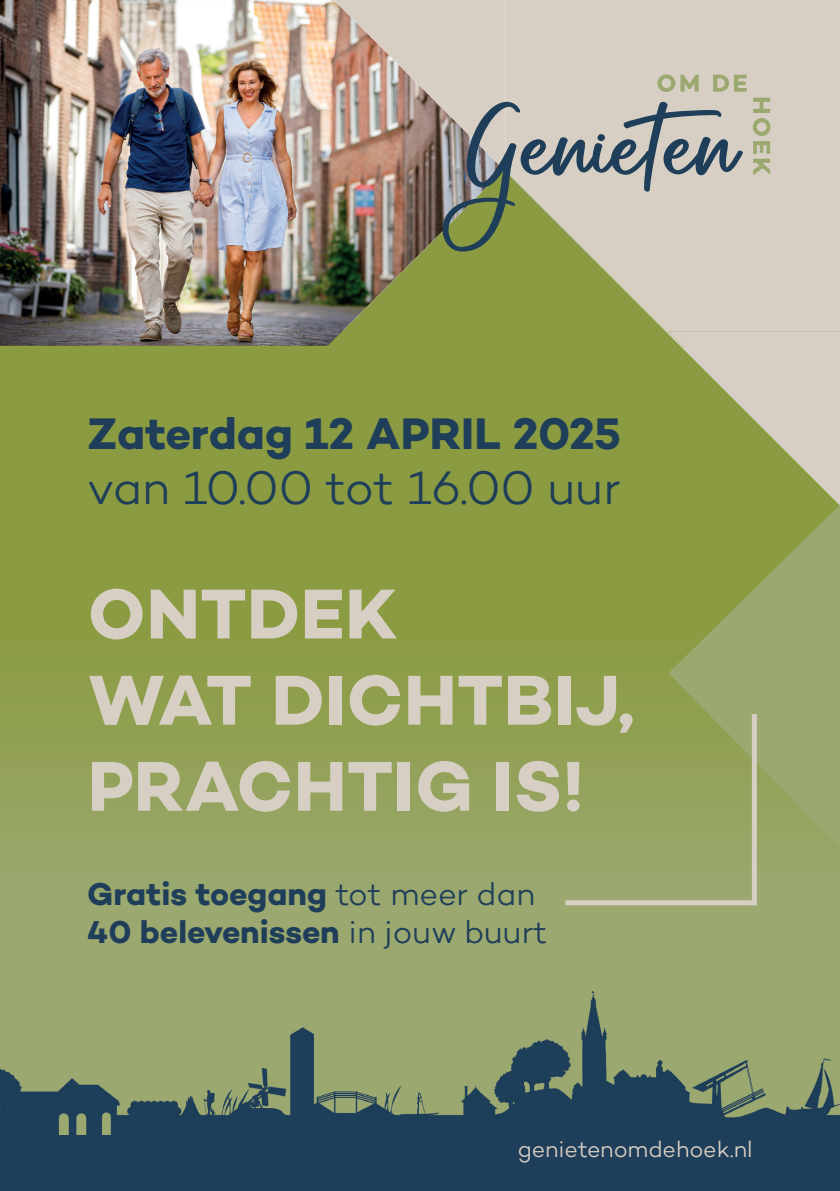
<style>
.page{position:relative;width:840px;height:1191px;background:#fff}
.page>*{position:absolute;margin:0;border:0;box-sizing:border-box;transform-origin:0 0}
.t1{font:71.8px/86.2px "Campton Bold DEMO";letter-spacing:.005em;color:#d7cfc4}
.t2{font:47.8px "Campton Light DEMO";color:#1f3e59}
.t3{font:45px "Campton Bold DEMO";letter-spacing:-.005em;color:#1f3e59}
.t4{font:32.2px/38.6px "Campton Bold DEMO";letter-spacing:-.005em;color:#1f3e59}
.t5{font:23px "Campton Light DEMO";letter-spacing:-.005em;color:#d7cfc4}
.s1{font-family:"Campton Light DEMO"}
</style>
<div class="page">
<div style="left:0;top:331px;width:839px;height:860px;background:#8a9b41"></div>
<div style="left:0;top:895px;width:839px;height:296px;background:#9ba971"></div>
<div style="left:0;top:623px;width:839px;height:272px;background:linear-gradient(to bottom,#8a9b3f,#9aa96f)"></div>
<img style="left:0;top:0;width:334px;height:346px">
<img style="left:326px;top:168px;width:116px;height:178px">
<img style="left:0;top:991px;width:839px;height:144px">
<div style="left:0;top:1135px;width:839px;height:56px;background:#1f3e59"></div>
<div style="left:505px;top:0;width:334px;height:98px;background:#d7cfc4"></div>
<img style="left:334px;top:0;width:171px;height:170px">
<svg style="left:668px;top:506px;width:171px;height:341px;fill:#9ba971"></svg>
<svg style="left:657px;top:74px;width:41px;height:18px"></svg>
<svg style="left:712px;top:75px;width:34px;height:17px"></svg>
<svg style="left:442px;top:98px;width:397px;height:407px"></svg>
<svg style="left:565px;top:714px;width:191px;height:191px;background:#98a665"></svg>
<h3 class="t3" style="left:87px;top:407px;width:535px">Zaterdag 12 APRIL 2025</h3>
<h2 class="t2" style="left:87px;top:463px;width:534px">van 10.00 tot 16.00 uur</h2>
<h1 class="t1" style="left:88px;top:571px;width:548px">ONTDEK<br>WAT DICHTBIJ,<br>PRACHTIG IS!</h1>
<p class="t4" style="left:87px;top:874px;width:461px">Gratis toegang <span class="s1">tot meer dan<br></span>40 belevenissen <span class="s1">in jouw buurt</span></p>
<p class="t5" style="left:517px;top:1137px;width:236px">genietenomdehoek.nl</p>
</div>
